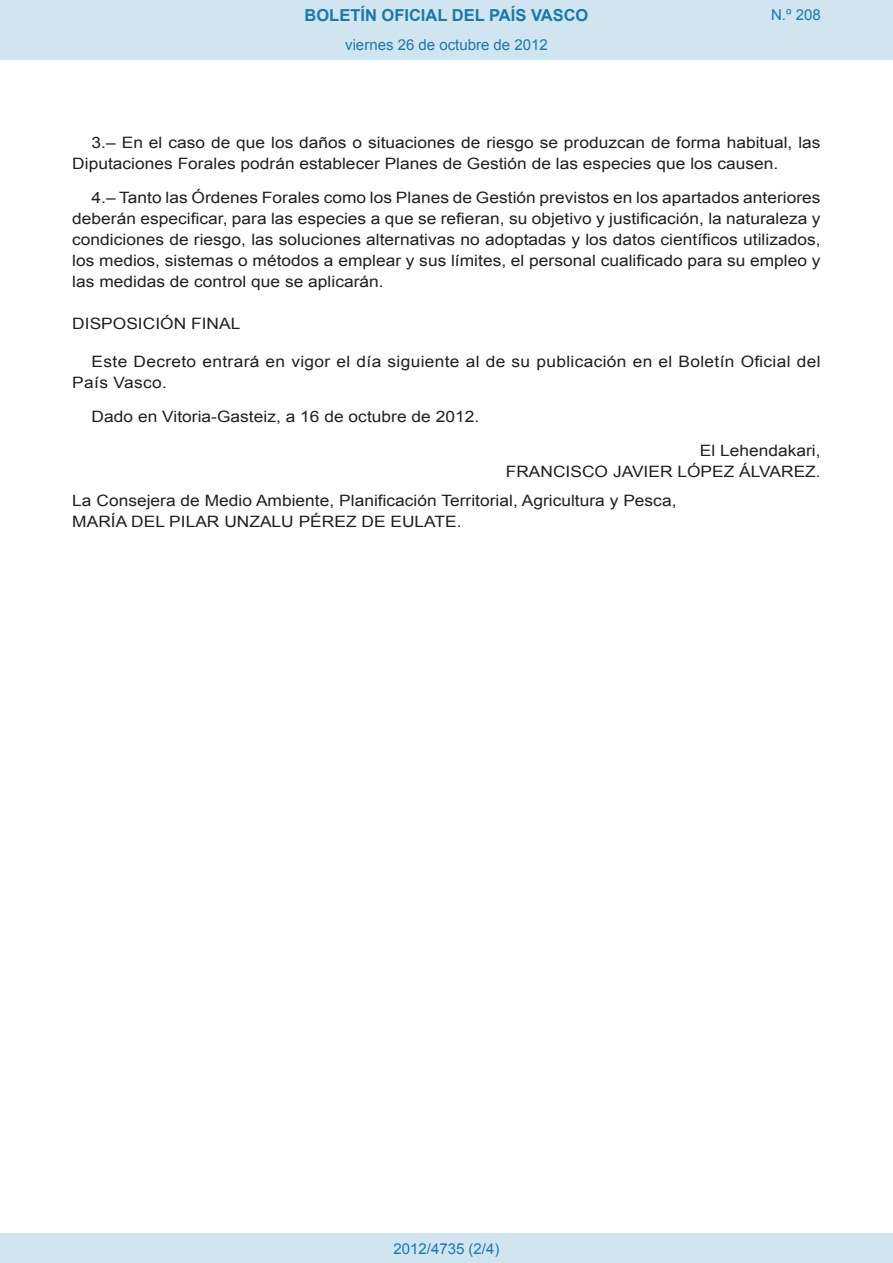
<style>
.page{position:relative;width:893px;height:1263px;background:#fff}
.page>*{position:absolute;margin:0;border:0;box-sizing:border-box;transform-origin:0 0}
.t1{font:700 16.5px "Arial";color:#1879ad}
.BOPVDetalle{font:15.6px/21px "Arial";color:#231f20;scale:1.11 1}
.BOPVDetalle-2{font:15.6px/21px "Arial";letter-spacing:.02em;color:#231f20;scale:1.11 1}
.BOPVFirmaPuesto{font:15.6px "Arial";color:#231f20;scale:1.11 1}
.BOPVFirmaLugFec{font:15.6px "Arial";color:#231f20;scale:1.11 1}
.BOPVFirmaNombre{font:15.6px "Arial";color:#231f20;scale:1.11 1}
.BOPVNombreLehen2{font:15.6px "Arial";color:#231f20;scale:1.11 1}
.BOPVDisposicion{font:15.6px "Arial";color:#231f20;scale:1.11 1}
.BOPVPuestoLehen2{font:15.6px "Arial";color:#231f20;scale:1.11 1}
.Paginacion_Centro{font:15px "Arial";color:#1879ad}
</style>
<div class="page">
<div style="left:0;top:0;width:893px;height:60px;background:#d0e5f0"></div>
<div style="left:0;top:1233px;width:893px;height:30px;background:#d0e5f0"></div>
<p class="t1" style="left:305px;top:4px;width:285px">BOLETÍN OFICIAL DEL PAÍS VASCO</p>
<p class="Paginacion_Centro" style="left:345px;top:35px;width:204px">viernes 26 de octubre de 2012</p>
<p class="Paginacion_Centro" style="left:771px;top:5px;width:51px">N.º 208</p>
<p class="BOPVDetalle" style="left:72px;top:132px;width:676px;text-indent:19px">3.– En el caso de que los daños o situaciones de riesgo se produzcan de forma habitual, las<br>Diputaciones Forales podrán establecer Planes de Gestión de las especies que los causen.</p>
<p class="BOPVDetalle" style="left:72px;top:187px;width:676px;text-align:justify;text-indent:19px">4.– Tanto las Órdenes Forales como los Planes de Gestión previstos en los apartados anteriores deberán especificar, para las especies a que se refieran, su objetivo y justificación, la naturaleza y condiciones de riesgo, las soluciones alternativas no adoptadas y los datos científicos utilizados, los medios, sistemas o métodos a emplear y sus límites, el personal cualificado para su empleo y las medidas de control que se aplicarán.</p>
<p class="BOPVDisposicion" style="left:72px;top:313px;width:153px">DISPOSICIÓN FINAL</p>
<p class="BOPVDetalle-2" style="left:72px;top:351px;width:676px;text-indent:19px">Este Decreto entrará en vigor el día siguiente al de su publicación en el Boletín Oficial del<br>País Vasco.</p>
<p class="BOPVFirmaLugFec" style="left:92px;top:406px;width:351px">Dado en Vitoria-Gasteiz, a 16 de octubre de 2012.</p>
<p class="BOPVPuestoLehen2" style="left:700px;top:440px;width:110px">El Lehendakari,</p>
<p class="BOPVNombreLehen2" style="left:506px;top:461px;width:285px">FRANCISCO JAVIER LÓPEZ ÁLVAREZ.</p>
<p class="BOPVFirmaPuesto" style="left:72px;top:490px;width:546px">La Consejera de Medio Ambiente, Planificación Territorial, Agricultura y Pesca,</p>
<p class="BOPVFirmaNombre" style="left:72px;top:511px;width:352px">MARÍA DEL PILAR UNZALU PÉREZ DE EULATE.</p>
<p class="Paginacion_Centro" style="left:393px;top:1238px;width:107px">2012/4735 (2/4)</p>
</div>
